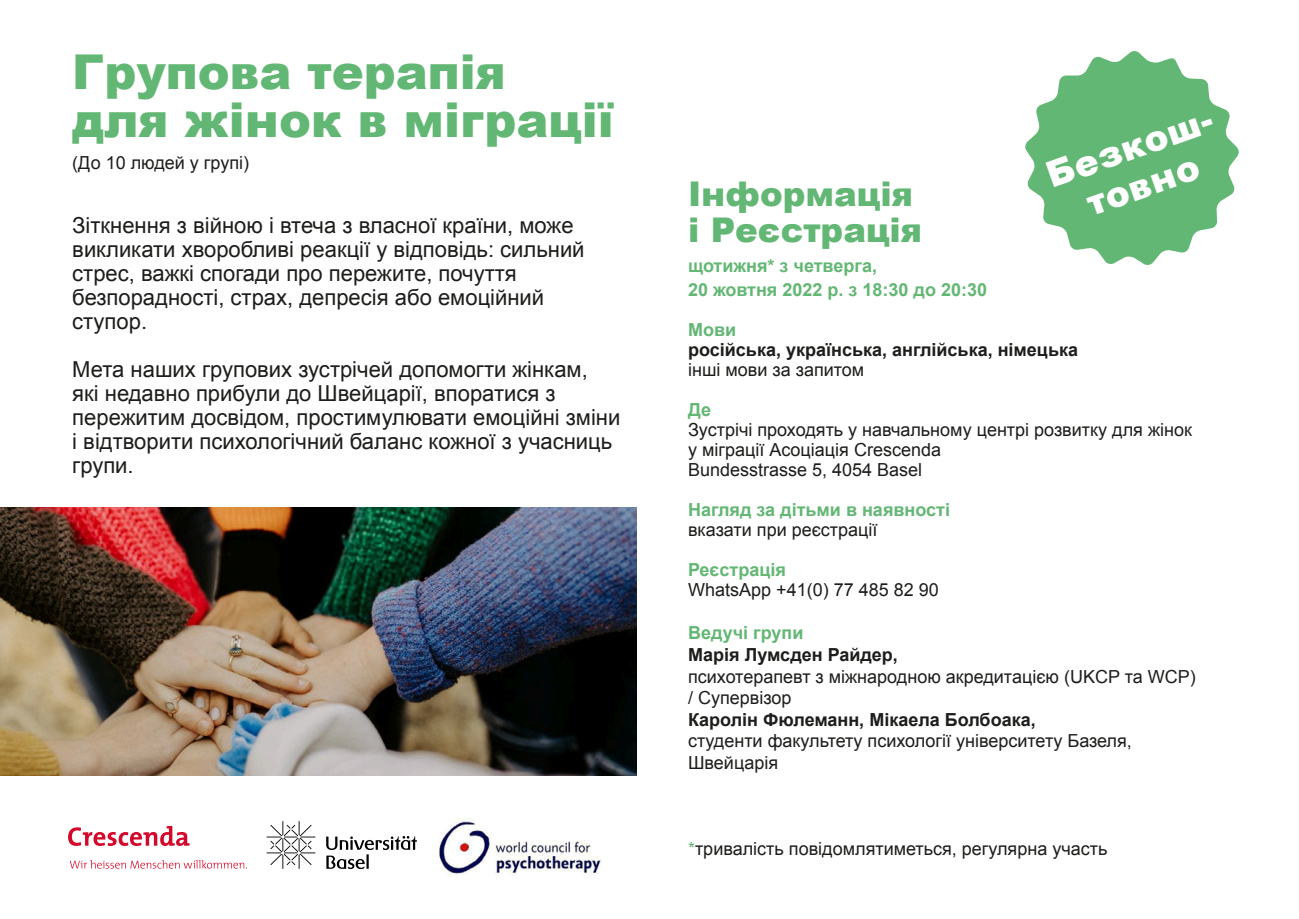
<style>
.page{position:relative;width:1299px;height:919px;background:#fff}
.page>*{position:absolute;margin:0;border:0;box-sizing:border-box;transform-origin:0 0}
.t1{font:900 48px "Arial";color:#63b774}
.t2{font:900 36px "Arial";color:#fff}
.t3{font:900 34px "Arial";color:#63b774}
.t4{font:22px/24px "Arial";color:#1d1d1b}
.t5{font:18px/21.6px "Arial";color:#1d1d1b}
.t6{font:700 18px "Arial";color:#63b774}
.t7{font:700 18px "Arial";color:#1d1d1b}
.s1{color:#63b774}
</style>
<div class="page">
<svg style="left:68px;top:826px;width:121px;height:19px"></svg>
<svg style="left:70px;top:860px;width:177px;height:8px"></svg>
<img style="left:439px;top:818px;width:163px;height:57px">
<svg style="left:326px;top:836px;width:91px;height:33px"></svg>
<svg style="left:266px;top:821px;width:49px;height:47px"></svg>
<img style="left:0;top:507px;width:636px;height:268px">
<svg style="left:1025px;top:51px;width:214px;height:214px"></svg>
<p class="t1" style="left:72px;top:37px;width:435px">Групова терапія</p>
<p class="t1" style="left:72px;top:85px;width:543px">для жінок в міграції</p>
<p class="t5" style="left:72px;top:152px;width:178px">(До 10 людей у групі)</p>
<p class="t4" style="left:72px;top:213px;width:514px">Зіткнення з війною і втеча з власної країни, може викликати хворобливі реакції у відповідь: сильний стрес, важкі спогади про пережите, почуття безпорадності, страх, депресія або емоційний ступор.</p>
<p class="t4" style="left:72px;top:357px;width:549px">Мета наших групових зустрічей допомогти жінкам,<br>які недавно прибули до Швейцарії, впоратися з пережитим досвідом, простимулювати емоційні зміни і відтворити психологічний баланс кожної з учасниць групи.</p>
<p class="t2" style="left:1038px;top:150px;width:200px;rotate:-19deg">Безкош-</p>
<p class="t2" style="left:1079px;top:179px;width:118px;rotate:-19deg">товно</p>
<p class="t3" style="left:688px;top:169px;width:226px">Інформація</p>
<p class="t3" style="left:688px;top:205px;width:235px">і Реєстрація</p>
<p class="t6" style="left:688px;top:253px;width:190px">щотижня* з четверга,</p>
<p class="t6" style="left:688px;top:277px;width:300px">20 жовтня 2022 р. з 18:30 до 20:30</p>
<p class="t6" style="left:688px;top:317px;width:50px">Мови</p>
<p class="t7" style="left:688px;top:337px;width:391px">російська, українська, англійська, німецька</p>
<p class="t5" style="left:688px;top:359px;width:178px">інші мови за запитом</p>
<p class="t6" style="left:688px;top:397px;width:25px">Де</p>
<p class="t5" style="left:688px;top:420px;width:505px;line-height:20px">Зустрічі проходять у навчальному центрі розвитку для жінок у міграції Асоціація Crescenda</p>
<p class="t5" style="left:688px;top:459px;width:236px">Bundesstrasse 5, 4054 Basel</p>
<p class="t6" style="left:688px;top:497px;width:263px">Нагляд за дітьми в наявності</p>
<p class="t5" style="left:688px;top:519px;width:191px">вказати при реєстрації</p>
<p class="t6" style="left:688px;top:557px;width:99px">Реєстрація</p>
<p class="t5" style="left:688px;top:579px;width:252px">WhatsApp +41(0) 77 485 82 90</p>
<p class="t6" style="left:688px;top:621px;width:117px">Ведучі групи</p>
<p class="t7" style="left:688px;top:642px;width:211px">Марія Лумсден Райдер,</p>
<p class="t5" style="left:688px;top:665px;width:509px">психотерапевт з міжнародною акредитацією (UKCP та WCP) / Супервізор</p>
<p class="t7" style="left:688px;top:707px;width:349px">Каролін Фюлеманн, Мікаела Болбоака,</p>
<p class="t5" style="left:688px;top:730px;width:445px">студенти факультету психології університету Базеля,<br>Швейцарія</p>
<p class="t5" style="left:688px;top:838px;width:421px"><span class="s1">*</span>тривалість повідомлятиметься, регулярна участь</p>
</div>
